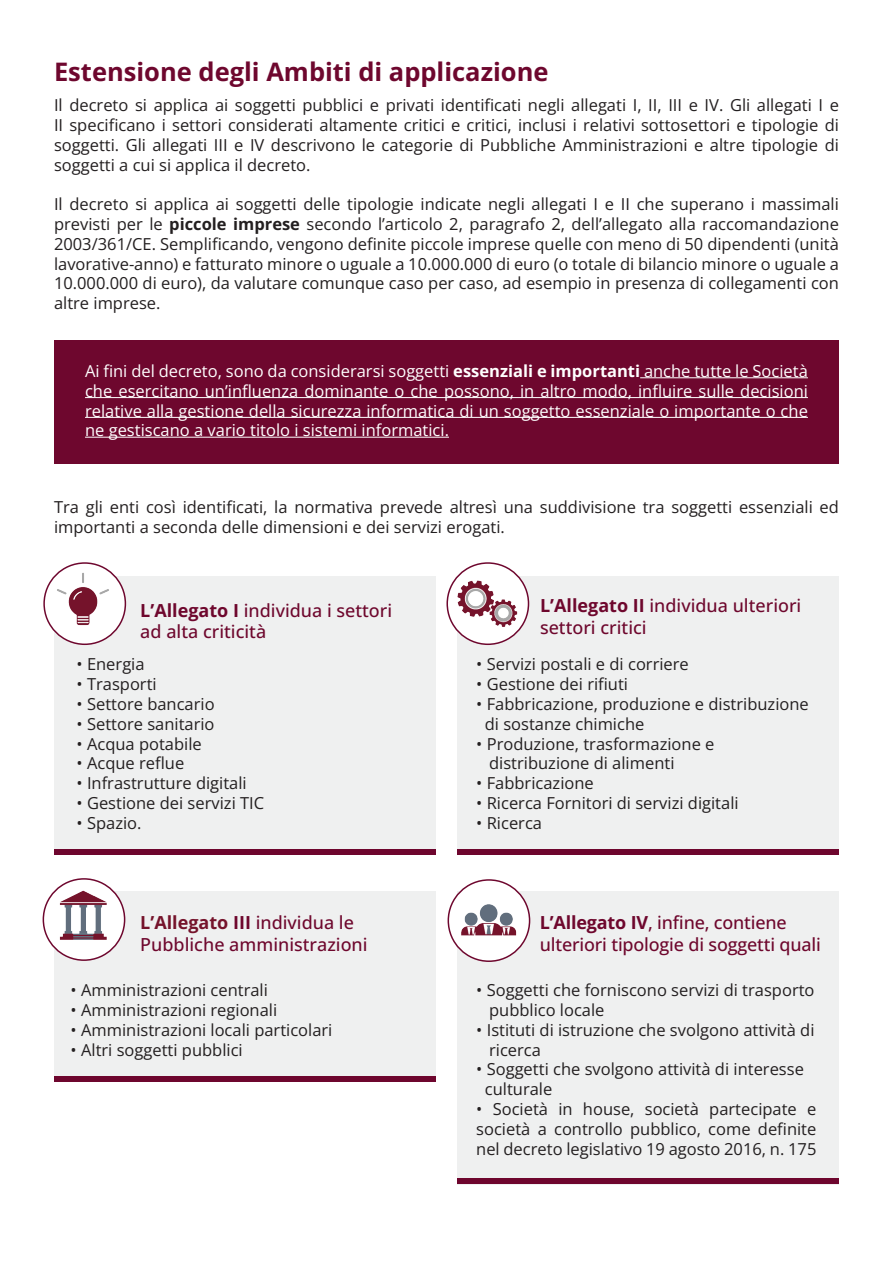
<style>
.page{position:relative;width:893px;height:1263px;background:#fff}
.page>*{position:absolute;margin:0;border:0;box-sizing:border-box;transform-origin:0 0}
.t1{font:700 25.5px "Open Sans";color:#6e072e}
.t2{font:500 18px/21.6px "Open Sans";color:#6e072d}
.t3{font:16.5px/19.8px "Open Sans";color:#231f20;text-align:justify}
.t4{font:16.5px/19.8px "Open Sans";color:#fff;text-align:justify}
.s1{font-weight:700}
.s2{font-weight:700;color:#75132b}
</style>
<div class="page">
<div style="left:54px;top:576px;width:382px;height:279px;background:#eff0f0"></div>
<div style="left:457px;top:576px;width:382px;height:279px;background:#eff0f0"></div>
<div style="left:54px;top:891px;width:382px;height:191px;background:#eff0f0"></div>
<div style="left:457px;top:891px;width:382px;height:293px;background:#eff0f0"></div>
<div style="left:54px;top:340px;width:785px;height:123px;background:#6e072e"></div>
<hr style="left:640px;top:377px;width:168px;height:1px;background:#fff">
<hr style="left:85px;top:397px;width:723px;height:1px;background:#fff">
<hr style="left:85px;top:417px;width:723px;height:1px;background:#fff">
<hr style="left:85px;top:437px;width:364px;height:1px;background:#fff">
<svg style="left:447px;top:563px;width:81px;height:81px"></svg>
<div style="left:446px;top:562px;width:83px;height:83px;border:2px solid #6e072e;border-radius:50%"></div>
<div style="left:448px;top:880px;width:82px;height:81px;background:#fff;border-radius:50%"></div>
<svg style="left:43px;top:879px;width:82px;height:81px"></svg>
<div style="left:43px;top:878px;width:82px;height:83px;border:2px solid #6e072e;border-radius:50%"></div>
<div style="left:54px;top:849px;width:382px;height:6px;background:#6e062e"></div>
<div style="left:457px;top:849px;width:382px;height:6px;background:#6e062e"></div>
<div style="left:54px;top:1076px;width:382px;height:5px;background:#6e062e"></div>
<div style="left:457px;top:1179px;width:382px;height:5px;background:#6e062e"></div>
<img style="left:447px;top:567px;width:83px;height:70px">
<img style="left:447px;top:896px;width:84px;height:47px">
<img style="left:50px;top:886px;width:68px;height:66px">
<img style="left:43px;top:563px;width:84px;height:78px">
<p class="t1" style="left:54px;top:55px;width:496px">Estensione degli Ambiti di applicazione</p>
<p class="t3" style="left:54px;top:95px;width:786px">Il decreto si applica ai soggetti pubblici e privati identificati negli allegati I, II, III e IV. Gli allegati I e II specificano i settori considerati altamente critici e critici, inclusi i relativi sottosettori e tipologie di soggetti. Gli allegati III e IV descrivono le categorie di Pubbliche Amministrazioni e altre tipologie di soggetti a cui si applica il decreto.</p>
<p class="t3" style="left:54px;top:194px;width:786px">Il decreto si applica ai soggetti delle tipologie indicate negli allegati I e II che superano i massimali previsti per le <span class="s1">piccole imprese</span> secondo l’articolo 2, paragrafo 2, dell’allegato alla raccomandazione 2003/361/CE. Semplificando, vengono definite piccole imprese quelle con meno di 50 dipendenti (unità lavorative-anno) e fatturato minore o uguale a 10.000.000 di euro (o totale di bilancio minore o uguale a 10.000.000 di euro), da valutare comunque caso per caso, ad esempio in presenza di collegamenti con altre imprese.</p>
<p class="t4" style="left:85px;top:361px;width:724px">Ai fini del decreto, sono da considerarsi soggetti <span class="s1">essenziali e importanti</span> anche tutte le Società che esercitano un’influenza dominante o che possono, in altro modo, influire sulle decisioni relative alla gestione della sicurezza informatica di un soggetto essenziale o importante o che ne gestiscano a vario titolo i sistemi informatici.</p>
<p class="t3" style="left:54px;top:497px;width:786px">Tra gli enti così identificati, la normativa prevede altresì una suddivisione tra soggetti essenziali ed importanti a seconda delle dimensioni e dei servizi erogati.</p>
<p class="t2" style="left:140px;top:599px;width:253px"><span class="s1">L’Allegato I</span> individua i settori ad alta criticità</p>
<p class="t2" style="left:540px;top:595px;width:263px"><span class="s1">L’Allegato II</span> individua ulteriori settori critici</p>
<p class="t3" style="left:77px;top:654px;width:70px">• Energia</p>
<p class="t3" style="left:77px;top:674px;width:82px">• Trasporti</p>
<p class="t3" style="left:77px;top:694px;width:140px">• Settore bancario</p>
<p class="t3" style="left:77px;top:713px;width:140px">• Settore sanitario</p>
<p class="t3" style="left:77px;top:733px;width:127px">• Acqua potabile</p>
<p class="t3" style="left:77px;top:753px;width:109px">• Acque reflue</p>
<p class="t3" style="left:77px;top:773px;width:172px">• Infrastrutture digitali</p>
<p class="t3" style="left:77px;top:793px;width:189px">• Gestione dei servizi TIC</p>
<p class="t3" style="left:77px;top:812px;width:66px">• Spazio.</p>
<p class="t3" style="left:476px;top:654px;width:214px">• Servizi postali e di corriere</p>
<p class="t3" style="left:476px;top:674px;width:153px">• Gestione dei rifiuti</p>
<p class="t3" style="left:476px;top:694px;width:334px">• Fabbricazione, produzione e distribuzione</p>
<p class="t3" style="left:485px;top:713px;width:161px">di sostanze chimiche</p>
<p class="t3" style="left:476px;top:733px;width:240px">• Produzione, trasformazione e</p>
<p class="t3" style="left:489px;top:753px;width:187px">distribuzione di alimenti</p>
<p class="t3" style="left:476px;top:773px;width:119px">• Fabbricazione</p>
<p class="t3" style="left:476px;top:793px;width:264px">• Ricerca Fornitori di servizi digitali</p>
<p class="t3" style="left:476px;top:812px;width:67px">• Ricerca</p>
<p class="t2" style="left:140px;top:911px;width:229px"><span class="s2">L’Allegato</span> <span class="s1">III</span> individua le<br>Pubbliche amministrazioni</p>
<p class="t2" style="left:540px;top:911px;width:282px"><span class="s1">L’Allegato IV</span>, infine, contiene ulteriori tipologie di soggetti quali</p>
<p class="t3" style="left:71px;top:980px;width:199px">• Amministrazioni centrali</p>
<p class="t3" style="left:71px;top:1000px;width:208px">• Amministrazioni regionali</p>
<p class="t3" style="left:71px;top:1019px;width:263px">• Amministrazioni locali particolari</p>
<p class="t3" style="left:71px;top:1039px;width:174px">• Altri soggetti pubblici</p>
<p class="t3" style="left:476px;top:980px;width:340px">• Soggetti che forniscono servizi di trasporto</p>
<p class="t3" style="left:489px;top:1000px;width:117px">pubblico locale</p>
<p class="t3" style="left:476px;top:1019px;width:340px">• Istituti di istruzione che svolgono attività di</p>
<p class="t3" style="left:489px;top:1039px;width:53px">ricerca</p>
<p class="t3" style="left:476px;top:1059px;width:329px">• Soggetti che svolgono attività di interesse</p>
<p class="t3" style="left:485px;top:1079px;width:69px">culturale</p>
<p class="t3" style="left:476px;top:1099px;width:342px">• Società in house, società partecipate e società a controllo pubblico, come definite nel decreto legislativo 19 agosto 2016, n. 175</p>
</div>
